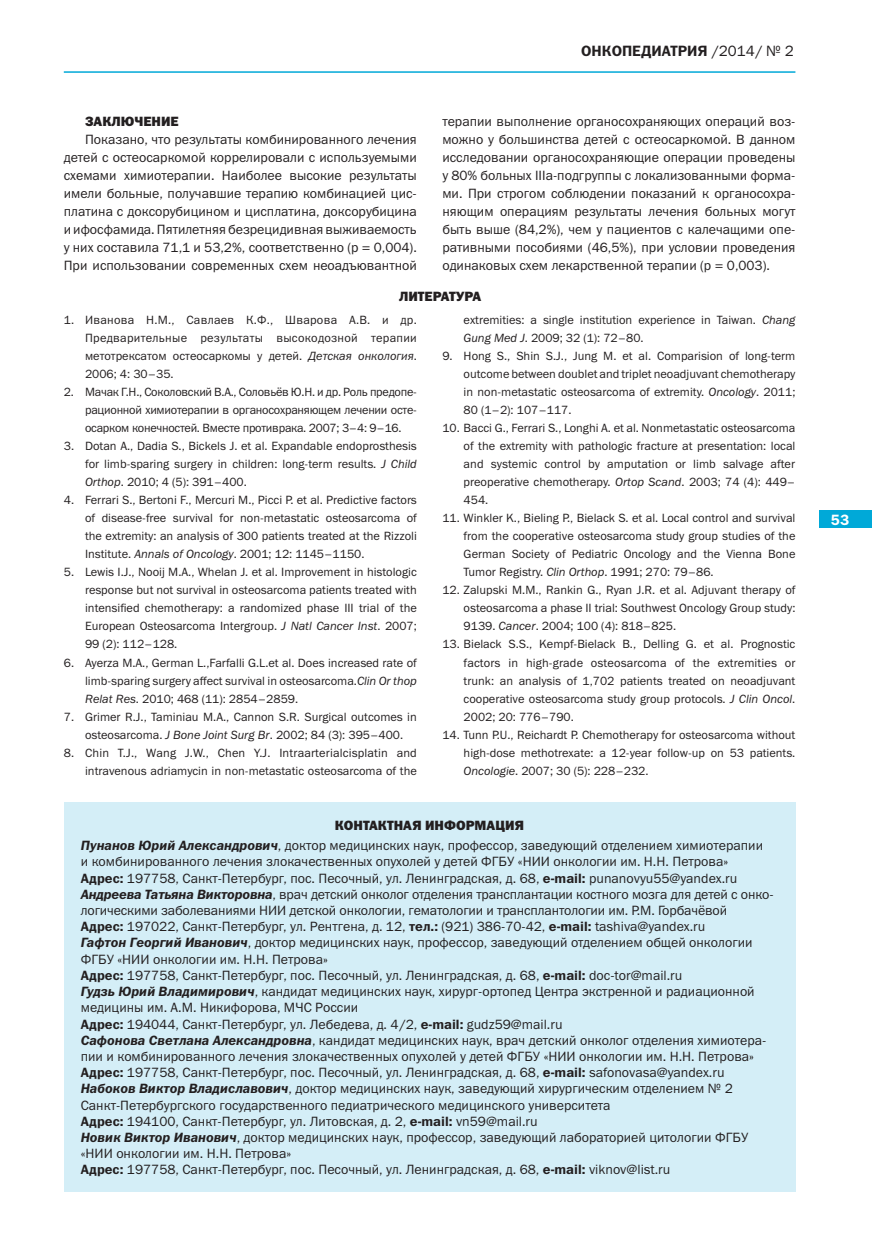
<style>
.page{position:relative;width:872px;height:1234px;background:#fff}
.page>*{position:absolute;margin:0;border:0;box-sizing:border-box;transform-origin:0 0}
.t1{font:15px "Franklin Gothic Demi C";color:#231f20}
.t2{font:15px "Franklin Gothic Demi C";color:#fff}
.t3{font:13.5px/16.2px "Franklin Gothic Book C";color:#231f20;text-align:justify}
.t4{font:13.5px "Franklin Gothic Heavy C";color:#231f20}
.t5{font:12px/18px "Franklin Gothic Book C";color:#231f20;text-align:justify}
.s1{font-family:"Franklin Gothic Book C"}
.s2{font-style:italic}
.s3{font-family:"Franklin Gothic Demi C";font-style:italic}
.s4{font-family:"Franklin Gothic Demi C"}
</style>
<div class="page">
<div style="left:819px;top:510px;width:53px;height:17px;background:#00a9d8"></div>
<hr style="left:64px;top:71px;width:731px;height:2px;background:#00a9d8">
<div style="left:64px;top:801px;width:731px;height:390px;background:#d4eef7"></div>
<p class="t4" style="left:85px;top:114px;width:95px">ЗАКЛЮЧЕНИЕ</p>
<p class="t3" style="left:64px;top:130px;width:354px;line-height:18px;text-indent:21px">Показано, что результаты комбинированного лечения детей с остеосаркомой коррелировали с используемыми схемами химиотерапии. Наиболее высокие результаты имели больные, получавшие терапию комбинацией цис&shy;платина с доксорубицином и цисплатина, доксорубицина и ифосфамида. Пятилетняя безрецидивная выживаемость у них составила 71,1 и 53,2%, соответственно (р = 0,004).<br>При использовании современных схем неоадъювантной</p>
<p class="t1" style="left:581px;top:43px;width:214px">ОНКОПЕДИАТРИЯ <span class="s1">/2014/ № 2</span></p>
<p class="t3" style="left:442px;top:112px;width:354px;line-height:18px">терапии выполнение органосохраняющих операций воз&shy;можно у большинства детей с остеосаркомой. В данном исследовании органосохраняющие операции проведены у 80% больных IIIа-подгруппы с локализованными форма&shy;ми. При строгом соблюдении показаний к органосохра&shy;няющим операциям результаты лечения больных могут быть выше (84,2%), чем у пациентов с калечащими опе&shy;ративными пособиями (46,5%), при условии проведения одинаковых схем лекарственной терапии (р = 0,003).</p>
<p class="t4" style="left:399px;top:289px;width:19px">Литерат</p>
<p class="t4" style="left:456px;top:289px;width:18px">ура</p>
<p class="t5" style="left:85px;top:311px;width:333px;text-indent:-21px">1. Иванова Н.М., Савлаев К.Ф., Шварова А.В. и др.<br>Предварительные результаты высокодозной терапии метотрексатом остеосаркомы у детей. <span class="s2">Детская онкология</span>.<br>2006; 4: 30–35.</p>
<p class="t5" style="left:85px;top:383px;width:333px;text-indent:-21px">2. Мачак Г.Н., Соколовский В.А., Соловьёв Ю.Н. и др. Роль предопе&shy;рационной химиотерапии в органосохраняющем лечении осте&shy;осарком конечностей. Вместе противрака. 2007; 3–4: 9–16.</p>
<p class="t5" style="left:85px;top:437px;width:333px;text-indent:-21px">3. Dotan A., Dadia S., Bickels J. et al. Expandable endoprosthesis for limb-sparing surgery in children: long-term results. <span class="s2">J Child Orthop</span>. 2010; 4 (5): 391–400.</p>
<p class="t5" style="left:85px;top:491px;width:333px;text-indent:-21px">4. Ferrari S., Bertoni F., Mercuri M., Picci P. et al. Predictive factors of disease-free survival for non-metastatic osteosarcoma of the extremity: an analysis of 300 patients treated at the Rizzoli Institute. <span class="s2">Annals of Oncology</span>. 2001; 12: 1145–1150.</p>
<p class="t5" style="left:85px;top:563px;width:333px;text-indent:-21px">5. Lewis I.J., Nooij M.A., Whelan J. et al. Improvement in histologic response but not survival in osteosarcoma patients treated with intensified chemotherapy: a randomized phase III trial of the European Osteosarcoma Intergroup. <span class="s2">J Natl Cancer Inst</span>. 2007; 99 (2): 112–128.</p>
<p class="t5" style="left:85px;top:653px;width:333px;text-indent:-21px">6. Ayerza M.A., German L.,Farfalli G.L.et al. Does increased rate of limb-sparing surgery affect survival in osteosarcoma.<span class="s2">Clin Or thop Relat Res</span>. 2010; 468 (11): 2854–2859.</p>
<p class="t5" style="left:85px;top:707px;width:333px;text-indent:-21px">7. Grimer R.J., Taminiau M.A., Cannon S.R. Surgical outcomes in osteosarcoma. <span class="s2">J Bone Joint Surg Br</span>. 2002; 84 (3): 395–400.</p>
<p class="t5" style="left:64px;top:743px;width:354px;text-align:right">8. Chin T.J., Wang J.W., Chen Y.J. Intraarterialcisplatin and intravenous adriamycin in non-metastatic osteosarcoma of the</p>
<p class="t5" style="left:463px;top:311px;width:333px">extremities: a single institution experience in Taiwan. <span class="s2">Chang<br>Gung Med J</span>. 2009; 32 (1): 72–80.</p>
<p class="t5" style="left:463px;top:347px;width:333px;text-indent:-21px">9. Hong S., Shin S.J., Jung M. et al. Comparision of long-term outcome between doublet and triplet neoadjuvant chemotherapy in non-metastatic osteosarcoma of extremity. <span class="s2">Oncology</span>. 2011; 80 (1–2): 107–117.</p>
<p class="t5" style="left:463px;top:419px;width:333px;text-indent:-21px">10. Bacci G., Ferrari S., Longhi A. et al. Nonmetastatic osteosarcoma of the extremity with pathologic fracture at presentation: local and systemic control by amputation or limb salvage after preoperative chemotherapy. <span class="s2">Ortop Scand</span>. 2003; 74 (4): 449– 454.</p>
<p class="t5" style="left:463px;top:509px;width:333px;text-indent:-21px">11. Winkler K., Bieling P., Bielack S. et al. Local control and survival from the cooperative osteosarcoma study group studies of the German Society of Pediatric Oncology and the Vienna Bone Tumor Registry. <span class="s2">Clin Orthop</span>. 1991; 270: 79–86.</p>
<p class="t5" style="left:463px;top:581px;width:333px;text-indent:-21px">12. Zalupski M.M., Rankin G., Ryan J.R. et al. Adjuvant therapy of osteosarcoma a phase II trial: Southwest Oncology Group study:<br>9139. <span class="s2">Cancer</span>. 2004; 100 (4): 818–825.</p>
<p class="t5" style="left:463px;top:635px;width:333px;text-indent:-21px">13. Bielack S.S., Kempf-Bielack B., Delling G. et al. Prognostic factors in high-grade osteosarcoma of the extremities or trunk: an analysis of 1,702 patients treated on neoadjuvant cooperative osteosarcoma study group protocols. <span class="s2">J Clin Oncol</span>.<br>2002; 20: 776–790.</p>
<p class="t5" style="left:463px;top:725px;width:333px;text-indent:-21px">14. Tunn P.U., Reichardt P. Chemotherapy for osteosarcoma without high-dose methotrexate: a 12-year follow-up on 53 patients.<br><span class="s2">Oncologie</span>. 2007; 30 (5): 228–232.</p>
<p class="t4" style="left:335px;top:817px;width:191px">КОНТАКТНАЯ ИНФОРМАЦИЯ</p>
<p class="t3" style="left:81px;top:837px;width:694px;text-align:left"><span class="s3">Пунанов Юрий Александрович</span>, доктор медицинских наук, профессор, заведующий отделением химиотерапии и комбинированного лечения злокачественных опухолей у детей ФГБУ «НИИ онкологии им. Н.Н. Петрова» <span class="s4">Адрес:</span> 197758, Санкт-Петербург, пос. Песочный, ул. Ленинградская, д. 68, <span class="s4">e-mail:</span> punanovyu55@yandex.ru <span class="s3">Андреева Татьяна Викторовна</span>, врач детский онколог отделения трансплантации костного мозга для детей с онко&shy;логическими заболеваниями НИИ детской онкологии, гематологии и трансплантологии им. Р.М. Горбачёвой<br><span class="s4">Адрес:</span> 197022, Санкт-Петербург, ул. Рентгена, д. 12, <span class="s4">тел.:</span> (921) 386-70-42, <span class="s4">e-mail:</span> tashiva@yandex.ru<br><span class="s3">Гафтон Георгий Иванович</span>, доктор медицинских наук, профессор, заведующий отделением общей онкологии ФГБУ «НИИ онкологии им. Н.Н. Петрова»<br><span class="s4">Адрес:</span> 197758, Санкт-Петербург, пос. Песочный, ул. Ленинградская, д. 68, <span class="s4">e-mail:</span> doc-tor@mail.ru<br><span class="s3">Гудзь Юрий Владимирович</span>, кандидат медицинских наук, хирург-ортопед Центра экстренной и радиационной медицины им. А.М. Никифорова, МЧС России<br><span class="s4">Адрес:</span> 194044, Санкт-Петербург, ул. Лебедева, д. 4/2, <span class="s4">e-mail:</span> gudz59@mail.ru<br><span class="s3">Сафонова Светлана Александровна</span>, кандидат медицинских наук, врач детский онколог отделения химиотера&shy;пии и комбинированного лечения злокачественных опухолей у детей ФГБУ «НИИ онкологии им. Н.Н. Петрова» <span class="s4">Адрес:</span> 197758, Санкт-Петербург, пос. Песочный, ул. Ленинградская, д. 68, <span class="s4">e-mail:</span> safonovasa@yandex.ru <span class="s3">Набоков Виктор Владиславович</span>, доктор медицинских наук, заведующий хирургическим отделением № 2<br>Санкт-Петербургского государственного педиатрического медицинского университета<br><span class="s4">Адрес:</span> 194100, Санкт-Петербург, ул. Литовская, д. 2, <span class="s4">e-mail:</span> vn59@mail.ru<br><span class="s3">Новик Виктор Иванович</span>, доктор медицинских наук, профессор, заведующий лабораторией цитологии ФГБУ «НИИ онкологии им. Н.Н. Петрова»<br><span class="s4">Адрес:</span> 197758, Санкт-Петербург, пос. Песочный, ул. Ленинградская, д. 68, <span class="s4">e-mail:</span> viknov@list.ru</p>
<p class="t2" style="left:831px;top:511px;width:20px">53</p>
</div>
